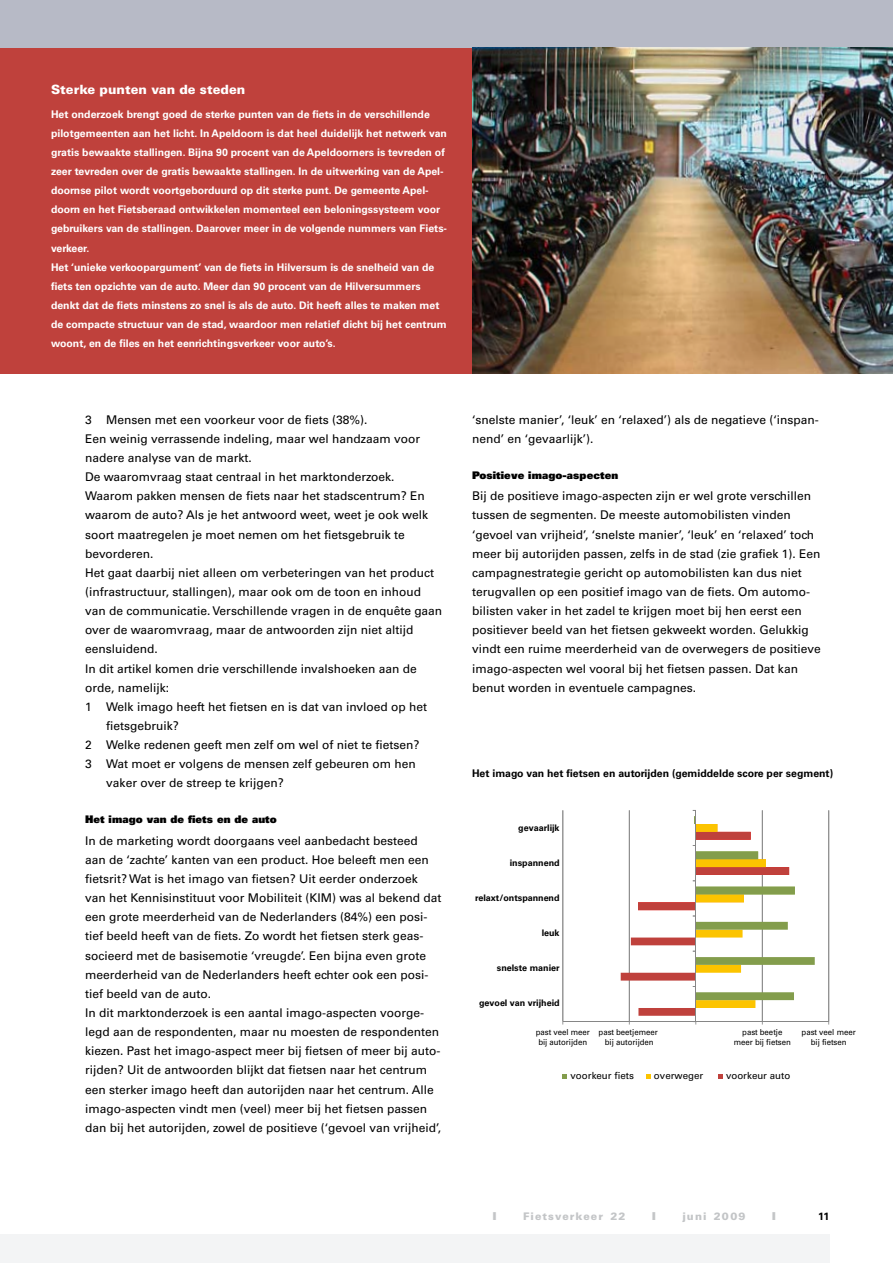
<style>
.page{position:relative;width:893px;height:1263px;background:#fff}
.page>*{position:absolute;margin:0;border:0;box-sizing:border-box;transform-origin:0 0}
.t1{font:900 12.75px "Univers LT";color:#fff}
.t2{font:12px/19.2px "Univers LT";color:#000}
.t3{font:900 10.8px "Univers LT";color:#c3c5c7;scale:1.2 1}
.t4{font:700 10.5px/19.2px "Univers LT";color:#fff}
.t5{font:700 10.5px "Univers LT";color:#000}
.t6{font:900 10.5px "Univers";letter-spacing:.01em;color:#000}
.t7{font:900 10.5px "Univers LT";letter-spacing:.1em;color:#c3c5c7}
.t8{font:9.75px "Univers LT";color:#000}
.t9{font:700 9px "Univers LT";color:#000}
.t10{font:8.25px/9.9px "Univers LT";letter-spacing:-.005em;color:#000;text-align:center;scale:.95 1}
</style>
<div class="page">
<div style="left:0;top:0;width:893px;height:373px;background:#b7bac6"></div>
<div style="left:0;top:48px;width:783px;height:325px;background:#bf413c"></div>
<div style="left:0;top:1234px;width:829px;height:29px;background:#f3f4f5"></div>
<hr style="left:562px;top:810px;width:1px;height:211px;background:#868686">
<hr style="left:828px;top:810px;width:1px;height:211px;background:#868686">
<hr style="left:563px;top:1021px;width:266px;height:1px;background:#868686">
<svg style="left:621px;top:810px;width:194px;height:214px"></svg>
<svg style="left:562px;top:1074px;width:5px;height:4px"></svg>
<svg style="left:646px;top:1074px;width:4px;height:4px"></svg>
<svg style="left:718px;top:1074px;width:4px;height:4px"></svg>
<img style="left:472px;top:48px;width:421px;height:325px">
<p class="t1" style="left:51px;top:81px;width:196px">Sterke punten van de steden</p>
<p class="t4" style="left:51px;top:104px;width:398px">Het onderzoek brengt goed de sterke punten van de fiets in de verschillende pilotgemeenten aan het licht. In Apeldoorn is dat heel duidelijk het netwerk van gratis bewaakte stallingen. Bijna 90 procent van de Apeldoorners is tevreden of zeer tevreden over de gratis bewaakte stallingen. In de uitwerking van de Apel&shy;doornse pilot wordt voortgeborduurd op dit sterke punt. De gemeente Apel&shy;doorn en het Fietsberaad ontwikkelen momenteel een beloningssysteem voor gebruikers van de stallingen. Daarover meer in de volgende nummers van Fiets&shy;verkeer.<br>Het ‘unieke verkoopargument’ van de fiets in Hilversum is de snelheid van de fiets ten opzichte van de auto. Meer dan 90 procent van de Hilversummers denkt dat de fiets minstens zo snel is als de auto. Dit heeft alles te maken met de compacte structuur van de stad, waardoor men relatief dicht bij het centrum woont, en de files en het eenrichtingsverkeer voor auto’s.</p>
<p class="t2" style="left:85px;top:410px;width:284px">3 Mensen met een voorkeur voor de fiets (38%).</p>
<p class="t2" style="left:85px;top:429px;width:336px">Een weinig verrassende indeling, maar wel handzaam voor</p>
<p class="t2" style="left:85px;top:448px;width:168px">nadere analyse van de markt.</p>
<p class="t2" style="left:85px;top:467px;width:311px">De waaromvraag staat centraal in het marktonderzoek.</p>
<p class="t2" style="left:85px;top:486px;width:341px">Waarom pakken mensen de fiets naar het stadscentrum? En</p>
<p class="t2" style="left:85px;top:506px;width:345px">waarom de auto? Als je het antwoord weet, weet je ook welk</p>
<p class="t2" style="left:85px;top:525px;width:321px">soort maatregelen je moet nemen om het fietsgebruik te</p>
<p class="t2" style="left:85px;top:544px;width:70px">bevorderen.</p>
<p class="t2" style="left:85px;top:563px;width:351px">Het gaat daarbij niet alleen om verbeteringen van het product</p>
<p class="t2" style="left:85px;top:582px;width:338px">(infrastructuur, stallingen), maar ook om de toon en inhoud</p>
<p class="t2" style="left:85px;top:601px;width:359px">van de communicatie. Verschillende vragen in de enquête gaan</p>
<p class="t2" style="left:85px;top:620px;width:330px">over de waaromvraag, maar de antwoorden zijn niet altijd</p>
<p class="t2" style="left:85px;top:640px;width:74px">eensluidend.</p>
<p class="t2" style="left:85px;top:659px;width:333px">In dit artikel komen drie verschillende invalshoeken aan de</p>
<p class="t2" style="left:85px;top:678px;width:86px">orde, namelijk:</p>
<p class="t2" style="left:85px;top:697px;width:344px">1 Welk imago heeft het fietsen en is dat van invloed op het</p>
<p class="t2" style="left:106px;top:716px;width:74px">fietsgebruik?</p>
<p class="t2" style="left:85px;top:735px;width:336px">2 Welke redenen geeft men zelf om wel of niet te fietsen?</p>
<p class="t2" style="left:85px;top:754px;width:332px">3 Wat moet er volgens de mensen zelf gebeuren om hen</p>
<p class="t2" style="left:106px;top:773px;width:179px">vaker over de streep te krijgen?</p>
<p class="t6" style="left:85px;top:813px;width:193px">Het imago van de fiets en de auto</p>
<p class="t2" style="left:85px;top:831px;width:358px">In de marketing wordt doorgaans veel aanbedacht besteed aan de ‘zachte’ kanten van een product. Hoe beleeft men een fietsrit? Wat is het imago van fietsen? Uit eerder onderzoek van het Kennisinstituut voor Mobiliteit (KIM) was al bekend dat een grote meerderheid van de Nederlanders (84%) een posi&shy;tief beeld heeft van de fiets. Zo wordt het fietsen sterk geas&shy;socieerd met de basisemotie ‘vreugde’. Een bijna even grote meerderheid van de Nederlanders heeft echter ook een posi&shy;tief beeld van de auto.<br>In dit marktonderzoek is een aantal imago-aspecten voorge&shy;legd aan de respondenten, maar nu moesten de respondenten kiezen. Past het imago-aspect meer bij fietsen of meer bij auto&shy;rijden? Uit de antwoorden blijkt dat fietsen naar het centrum een sterker imago heeft dan autorijden naar het centrum. Alle imago-aspecten vindt men (veel) meer bij het fietsen passen dan bij het autorijden, zowel de positieve (‘gevoel van vrijheid’,</p>
<p class="t2" style="left:472px;top:410px;width:348px">‘snelste manier’, ‘leuk’ en ‘relaxed’) als de negatieve (‘inspan&shy;nend’ en ‘gevaarlijk’).</p>
<p class="t6" style="left:472px;top:468px;width:148px">Positieve imago-aspecten</p>
<p class="t2" style="left:472px;top:487px;width:350px">Bij de positieve imago-aspecten zijn er wel grote verschillen tussen de segmenten. De meeste automobilisten vinden ‘gevoel van vrijheid’, ‘snelste manier’, ‘leuk’ en ‘relaxed’ toch meer bij autorijden passen, zelfs in de stad (zie grafiek 1). Een campagnestrategie gericht op automobilisten kan dus niet terugvallen op een positief imago van de fiets. Om automo&shy;bilisten vaker in het zadel te krijgen moet bij hen eerst een positiever beeld van het fietsen gekweekt worden. Gelukkig vindt een ruime meerderheid van de overwegers de positieve imago-aspecten wel vooral bij het fietsen passen. Dat kan benut worden in eventuele campagnes.</p>
<p class="t5" style="left:472px;top:767px;width:363px">Het imago van het fietsen en autorijden (gemiddelde score per segment)</p>
<p class="t9" style="left:518px;top:822px;width:43px">gevaarlijk</p>
<p class="t9" style="left:510px;top:857px;width:51px">inspannend</p>
<p class="t9" style="left:475px;top:892px;width:86px">relaxt/ontspannend</p>
<p class="t9" style="left:542px;top:928px;width:19px">leuk</p>
<p class="t9" style="left:497px;top:963px;width:64px">snelste manier</p>
<p class="t9" style="left:479px;top:998px;width:82px">gevoel van vrijheid</p>
<p class="t10" style="left:599px;top:1028px;width:64px">past beetjemeer bij autorijden</p>
<p class="t10" style="left:734px;top:1028px;width:62px">past beetje meer bij fietsen</p>
<p class="t10" style="left:536px;top:1028px;width:59px">past veel meer bij autorijden</p>
<p class="t10" style="left:802px;top:1028px;width:59px">past veel meer bij fietsen</p>
<p class="t8" style="left:571px;top:1069px;width:65px">voorkeur fiets</p>
<p class="t8" style="left:654px;top:1069px;width:51px">overweger</p>
<p class="t8" style="left:726px;top:1069px;width:66px">voorkeur auto</p>
<p class="t3" style="left:492px;top:1209px;width:5px">I</p>
<p class="t7" style="left:523px;top:1209px;width:104px">Fietsverkeer 22</p>
<p class="t3" style="left:652px;top:1209px;width:5px">I</p>
<p class="t7" style="left:682px;top:1209px;width:65px">juni 2009</p>
<p class="t3" style="left:772px;top:1209px;width:5px">I</p>
<p class="t5" style="left:818px;top:1210px;width:13px">11</p>
</div>
